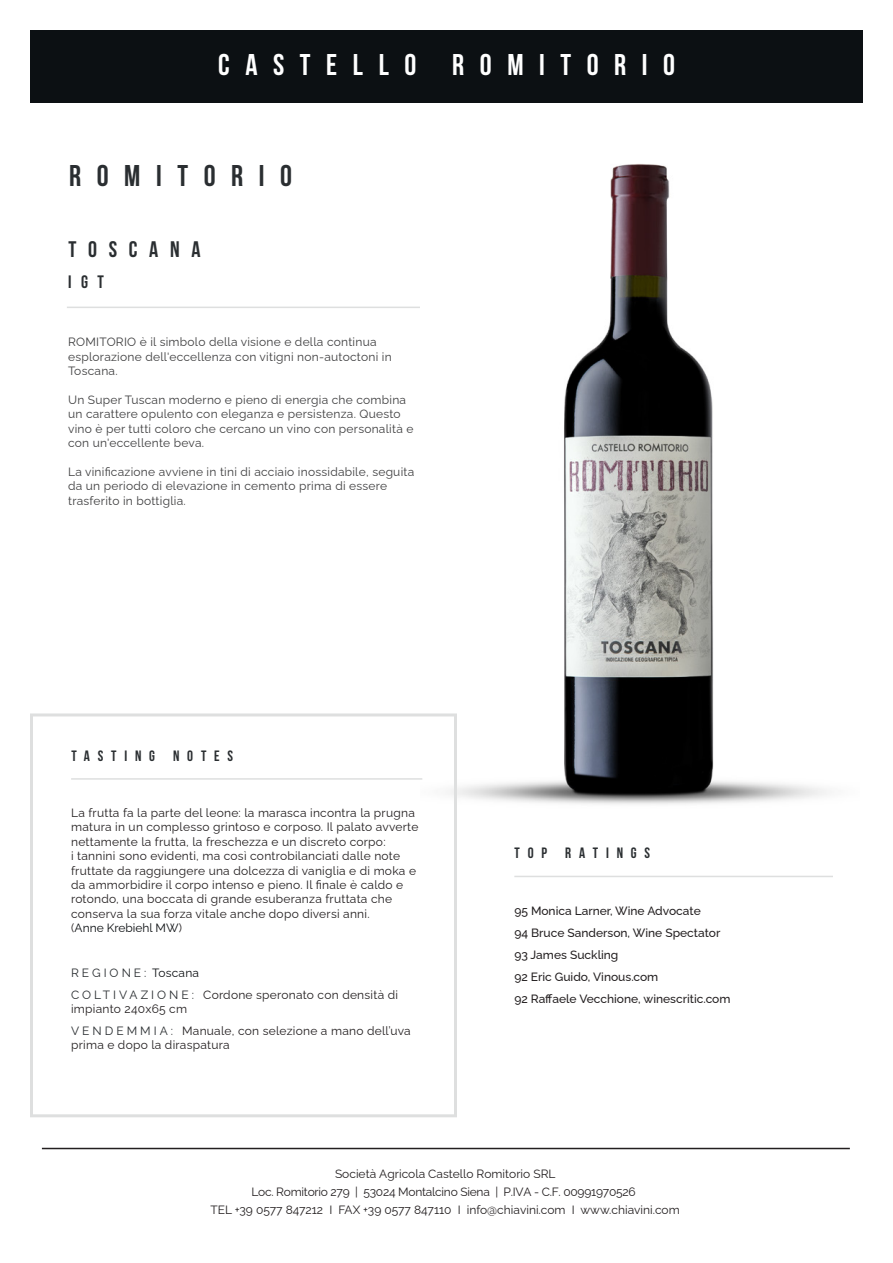
<style>
.page{position:relative;width:893px;height:1263px;background:#fff}
.page>*{position:absolute;margin:0;border:0;box-sizing:border-box;transform-origin:0 0}
.t1{font:700 30px "Bebas Neue";letter-spacing:.52em;color:#fff}
.t2{font:700 30px "Bebas Neue";letter-spacing:.52em;color:#2a2e31}
.t3{font:700 22.5px "Bebas Neue";letter-spacing:.52em;color:#2a2e31}
.t4{font:700 18px "Bebas Neue";color:#2a2e31}
.t5{font:700 15px "Bebas Neue";letter-spacing:.52em;color:#2a2e31}
.t6{font:12px/14.4px "Raleway";letter-spacing:.02em;color:#231f20}
.t7{font:12px/14.4px "Raleway";letter-spacing:.02em;color:#3f3f40}
.t8{font:500 12px/21.9px "Raleway";color:#231f20}
.t9{font:12px/18px "Raleway";letter-spacing:-.02em;color:#231f20;text-align:center}
.t10{font:12px "Raleway";color:#231f20}
.s1{color:#0c0f12}
.s2{color:#2a2e31}
</style>
<div class="page">
<div style="left:30px;top:30px;width:833px;height:73px;background:#0c1013"></div>
<hr style="left:67px;top:307px;width:386px;height:1px;background:#dedfdf">
<hr style="left:42px;top:1148px;width:808px;height:1px;background:#231f20">
<img style="left:420px;top:164px;width:407px;height:640px">
<svg style="left:30px;top:713px;width:427px;height:404px"></svg>
<hr style="left:514px;top:876px;width:319px;height:1px;background:#dedfdf">
<h1 class="t1" style="left:218px;top:49px;width:458px">CASTELLO ROMITORIO</h1>
<h1 class="t2" style="left:69px;top:159px;width:224px">ROMITORIO</h1>
<h2 class="t3" style="left:68px;top:237px;width:134px">TOSCANA</h2>
<h3 class="t4" style="left:68px;top:272px;width:37px">IGT</h3>
<p class="t7" style="left:68px;top:335px;width:325px">ROMITORIO è il simbolo della visione e della continua esplorazione dell'eccellenza con vitigni non-autoctoni in<br>Toscana.</p>
<p class="t7" style="left:68px;top:392px;width:347px">Un Super Tuscan moderno e pieno di energia che combina un carattere opulento con eleganza e persistenza. Questo vino è per tutti coloro che cercano un vino con personalità e con un'eccellente beva.</p>
<p class="t7" style="left:68px;top:464px;width:348px">La vinificazione avviene in tini di acciaio inossidabile, seguita da un periodo di elevazione in cemento prima di essere trasferito in bottiglia.</p>
<p class="t5" style="left:71px;top:747px;width:163px">TASTING NOTES</p>
<p class="t6" style="left:71px;top:806px;width:349px">La frutta fa la parte del leone: la marasca incontra la prugna matura in un complesso grintoso e corposo. Il palato avverte nettamente la frutta, la freschezza e un discreto corpo:<br>i tannini sono evidenti, ma così controbilanciati dalle note fruttate da raggiungere una dolcezza di vaniglia e di moka e da ammorbidire il corpo intenso e pieno. Il finale è caldo e rotondo, una boccata di grande esuberanza fruttata che conserva la sua forza vitale anche dopo diversi anni.<br>(<span class="s1">Anne Krebiehl MW</span>)</p>
<p class="t6" style="left:71px;top:961px;width:328px;line-height:21.9px"><span class="s2">REGIONE:</span> <span class="s1">Toscana<br></span><span class="s2">C O LT I V A Z I O N E :</span> Cordone speronato con densità di</p>
<p class="t6" style="left:71px;top:998px;width:341px;line-height:21.9px">impianto 240x65 cm<br><span class="s2">V E N D E M M I A :</span> Manuale, con selezione a mano dell’uva</p>
<p class="t6" style="left:71px;top:1038px;width:160px">prima e dopo la diraspatura</p>
<p class="t5" style="left:515px;top:845px;width:137px">TOP RATINGS</p>
<p class="t8" style="left:514px;top:900px;width:218px">95 Monica Larner, Wine Advocate<br>94 Bruce Sanderson, Wine Spectator<br>93 James Suckling<br>92 Eric Guido, Vinous.com<br>92 Raffaele Vecchione, winescritic.com</p>
<p class="t10" style="left:335px;top:1166px;width:222px">Società Agricola Castello Romitorio SRL</p>
<p class="t9" style="left:210px;top:1182px;width:471px">Loc. Romitorio 279 | 53024 Montalcino Siena | P.IVA - C.F. 00991970526<br>TEL +39 0577 847212 I FAX +39 0577 847110 I info@chiavini.com I www.chiavini.com</p>
</div>
